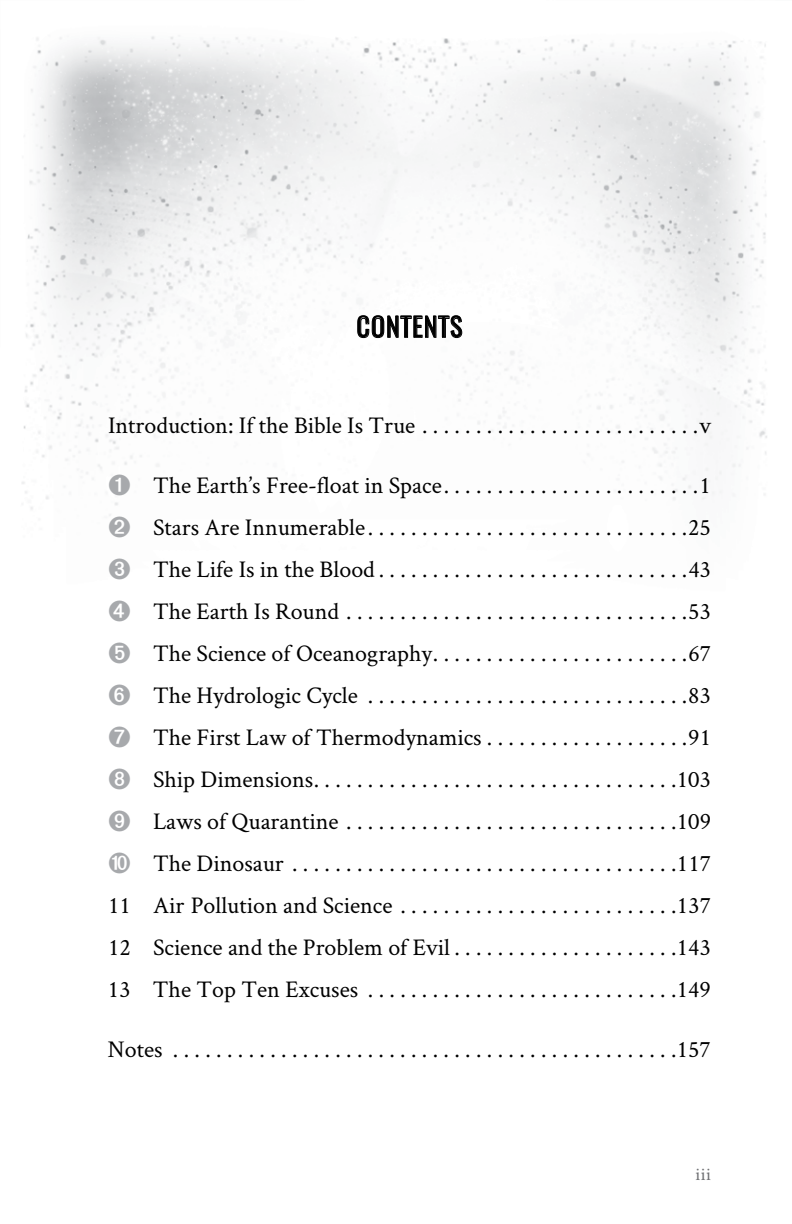
<style>
.page{position:relative;width:792px;height:1224px;background:#fff}
.page>*{position:absolute;margin:0;border:0;box-sizing:border-box;transform-origin:0 0}
.t1{font:26px "Oswald";letter-spacing:.04em;color:#000}
.t2{font:24px/42px "Crimson Text";color:#000;text-align:justify}
.t3{font:18px "Crimson Text";color:#6d6e71}
.s1{color:#a7a9ac}
</style>
<div class="page">
<img style="left:22px;top:35px;width:745px;height:481px">
<svg style="left:357px;top:315px;width:106px;height:24px"></svg>
<p class="t1" style="left:357px;top:309px;width:107px">CONTENTS</p>
<p class="t2" style="left:108px;top:404px;width:604px">Introduction: If the Bible Is True . . . . . . . . . . . . . . . . . . . . . . . . . v</p>
<p class="t2" style="left:108px;top:464px;width:605px"><span class="s1">➊</span> The Earth’s Free-float in Space . . . . . . . . . . . . . . . . . . . . . . . 1<br><span class="s1">➋</span> Stars Are Innumerable . . . . . . . . . . . . . . . . . . . . . . . . . . . . . 25<br><span class="s1">➌</span> The Life Is in the Blood . . . . . . . . . . . . . . . . . . . . . . . . . . . . 43<br><span class="s1">➍</span> The Earth Is Round . . . . . . . . . . . . . . . . . . . . . . . . . . . . . . . 53<br><span class="s1">➎</span> The Science of Oceanography . . . . . . . . . . . . . . . . . . . . . . . 67<br><span class="s1">➏</span> The Hydrologic Cycle . . . . . . . . . . . . . . . . . . . . . . . . . . . . . 83<br><span class="s1">➐</span> The First Law of Thermodynamics . . . . . . . . . . . . . . . . . . 91<br><span class="s1">➑</span> Ship Dimensions . . . . . . . . . . . . . . . . . . . . . . . . . . . . . . . . . 103<br><span class="s1">➒</span> Laws of Quarantine . . . . . . . . . . . . . . . . . . . . . . . . . . . . . . 109 <span class="s1">➓</span> The Dinosaur . . . . . . . . . . . . . . . . . . . . . . . . . . . . . . . . . . . 117<br>11 Air Pollution and Science . . . . . . . . . . . . . . . . . . . . . . . . . 137<br>12 Science and the Problem of Evil . . . . . . . . . . . . . . . . . . . . 143<br>13 The Top Ten Excuses . . . . . . . . . . . . . . . . . . . . . . . . . . . . 149</p>
<p class="t2" style="left:108px;top:1028px;width:605px">Notes . . . . . . . . . . . . . . . . . . . . . . . . . . . . . . . . . . . . . . . . . . . . . . 157</p>
<p class="t3" style="left:695px;top:1162px;width:17px">iii</p>
</div>
